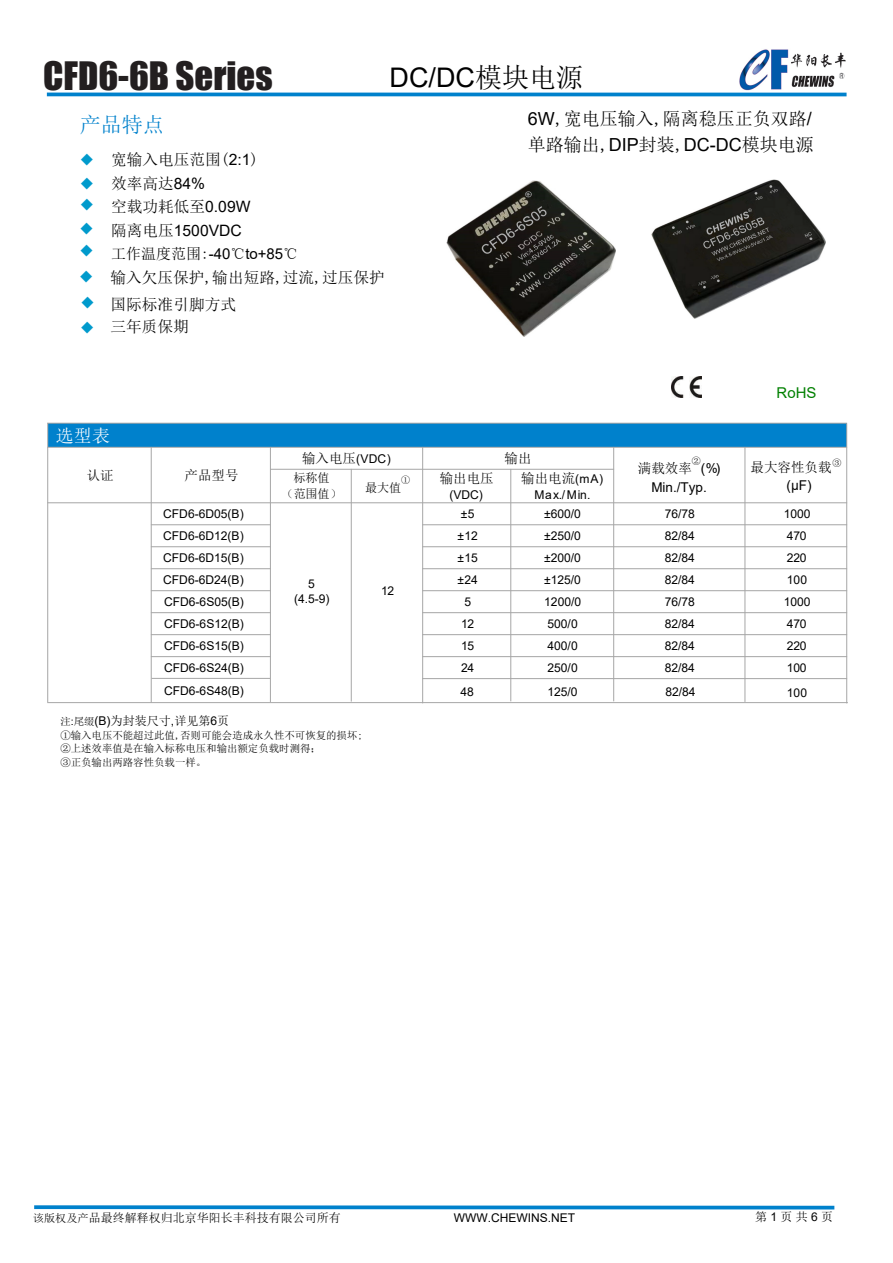
<style>
.page{position:relative;width:893px;height:1263px;background:#fff}
.page>*{position:absolute;margin:0;border:0;box-sizing:border-box;transform-origin:0 0}
.t1{font:36px "Impact";color:#231f20}
.t2{font:27px "Arial";color:#000}
.t3{font:21.15px "Sim Sun";color:#0081cc}
.t4{font:18px/26px "Sim Sun";color:#000}
.t5{font:18px "Sim Sun";color:#fff}
.t6{font:15.6px/23.4px "Sim Sun";color:#000}
.t7{font:15.6px "Arial";color:#000}
.t8{font:15px "Sim Sun";color:#000}
.t9{font:15px/26px "Sim Sun";color:#009acc}
.t10{font:14.85px "Arial";color:#008000}
.t11{font:13.5px "Sim Sun";color:#000}
.t12{font:13.5px/19px "Arial";color:#000}
.t13{font:12.15px/15.3px "Arial";color:#000;text-align:center}
.t14{font:12.15px/15.6px "Sim Sun";color:#000;text-align:center}
.t15{font:12px "Sim Sun";color:#000}
.t16{font:12px "Arial";color:#000}
.t17{font:10.35px/13.6px "Sim Sun";color:#000}
.t18{font:9px "Sim Sun";color:#000}
.s1{font-family:"Sim Sun"}
.s2{font-family:"Arial"}
.s3{font-family:"Sim Sun";font-size:13.5px}
.s4{font-family:"Arial";font-size:12.15px}
.s5{font-size:10.35px}
.s6{font-family:"Arial";font-size:10.35px}
.s7{font-size:11.1px}
</style>
<div class="page">
<hr style="left:47px;top:93px;width:800px;height:3px;background:#0081cc">
<img style="left:671px;top:377px;width:30px;height:21px">
<div style="left:48px;top:423px;width:799px;height:24px;background:#0081cc"></div>
<hr style="left:47px;top:423px;width:800px;height:1px;background:#a6a6a6">
<hr style="left:47px;top:447px;width:800px;height:1px;background:#a6a6a6">
<hr style="left:270px;top:469px;width:344px;height:1px;background:#a6a6a6">
<hr style="left:47px;top:502px;width:800px;height:1px;background:#a6a6a6">
<hr style="left:151px;top:524px;width:120px;height:1px;background:#a6a6a6">
<hr style="left:422px;top:524px;width:425px;height:1px;background:#a6a6a6">
<hr style="left:151px;top:546px;width:120px;height:1px;background:#a6a6a6">
<hr style="left:422px;top:546px;width:425px;height:1px;background:#a6a6a6">
<hr style="left:151px;top:568px;width:120px;height:1px;background:#a6a6a6">
<hr style="left:422px;top:568px;width:425px;height:1px;background:#a6a6a6">
<hr style="left:151px;top:590px;width:120px;height:1px;background:#a6a6a6">
<hr style="left:422px;top:590px;width:425px;height:1px;background:#a6a6a6">
<hr style="left:151px;top:612px;width:120px;height:1px;background:#a6a6a6">
<hr style="left:422px;top:612px;width:425px;height:1px;background:#a6a6a6">
<hr style="left:151px;top:634px;width:120px;height:1px;background:#a6a6a6">
<hr style="left:422px;top:634px;width:425px;height:1px;background:#a6a6a6">
<hr style="left:151px;top:656px;width:120px;height:1px;background:#a6a6a6">
<hr style="left:422px;top:656px;width:425px;height:1px;background:#a6a6a6">
<hr style="left:422px;top:678px;width:425px;height:1px;background:#a6a6a6">
<hr style="left:47px;top:423px;width:1px;height:279px;background:#a6a6a6">
<hr style="left:151px;top:447px;width:1px;height:256px;background:#a6a6a6">
<hr style="left:270px;top:447px;width:1px;height:255px;background:#a6a6a6">
<hr style="left:351px;top:469px;width:1px;height:232px;background:#a6a6a6">
<hr style="left:422px;top:447px;width:1px;height:256px;background:#a6a6a6">
<hr style="left:510px;top:469px;width:1px;height:232px;background:#a6a6a6">
<hr style="left:613px;top:447px;width:1px;height:254px;background:#a6a6a6">
<hr style="left:745px;top:447px;width:1px;height:255px;background:#a6a6a6">
<hr style="left:846px;top:424px;width:1px;height:279px;background:#a6a6a6">
<hr style="left:47px;top:702px;width:801px;height:1px;background:#a6a6a6">
<hr style="left:152px;top:678px;width:118px;height:1px;background:#a6a6a6">
<svg style="left:34px;top:1205px;width:800px;height:4px;background:#2291d2"></svg>
<img style="left:740px;top:49px;width:106px;height:42px">
<img style="left:652px;top:179px;width:173px;height:139px">
<img style="left:446px;top:181px;width:169px;height:155px">
<h1 class="t1" style="left:43px;top:48px;width:231px">CFD6-6B Series</h1>
<h2 class="t2" style="left:389px;top:59px;width:195px">DC/DC<span class="s1">模块电源</span></h2>
<h3 class="t3" style="left:80px;top:114px;width:86px">产品特点</h3>
<p class="t6" style="left:111px;top:148px;width:149px">宽输入电压范围(<span class="s2">2:1</span>)效率高达<span class="s2">84%<br></span>空载功耗低至<span class="s2">0.09W</span></p>
<p class="t7" style="left:111px;top:219px;width:132px"><span class="s1">隔离电压</span>1500VDC</p>
<p class="t8" style="left:111px;top:246px;width:189px">工作温度范围:<span class="s2">-40</span>℃<span class="s2">to+85</span>℃</p>
<p class="t6" style="left:110px;top:265px;width:276px;line-height:26.4px">输入欠压保护,输出短路,过流,过压保护国际标准引脚方式</p>
<p class="t6" style="left:110px;top:314px;width:80px">三年质保期</p>
<p class="t9" style="left:79px;top:148px;width:16px;line-height:23.4px">◆ ◆</p>
<p class="t9" style="left:79px;top:193px;width:17px;line-height:23.9px">◆ ◆</p>
<p class="t9" style="left:79px;top:238px;width:18px;text-align:justify">◆ ◆ ◆</p>
<p class="t9" style="left:80px;top:314px;width:16px">◆</p>
<h3 class="t4" style="left:528px;top:106px;width:287px"><span class="s2">6W</span>,宽电压输入,隔离稳压正负双路<span class="s2">/</span>单路输出,<span class="s2">DIP</span>封装,<span class="s2">DC-DC</span>模块电源</h3>
<p class="t10" style="left:777px;top:382px;width:41px">RoHS</p>
<h3 class="t5" style="left:56px;top:426px;width:56px">选型表</h3>
<p class="t11" style="left:87px;top:468px;width:29px">认证</p>
<p class="t11" style="left:185px;top:468px;width:55px">产品型号</p>
<p class="t13" style="left:163px;top:506px;width:82px">CFD6-6D05(B)</p>
<p class="t13" style="left:302px;top:451px;width:90px"><span class="s3">输入电压</span>(VDC)</p>
<p class="t11" style="left:505px;top:451px;width:28px">输出</p>
<p class="t18" style="left:401px;top:476px;width:10px">①</p>
<p class="t11" style="left:440px;top:472px;width:55px">输出电压</p>
<p class="t13" style="left:449px;top:487px;width:35px">(VDC)</p>
<p class="t14" style="left:282px;top:470px;width:62px">标称值<br>（范围值）</p>
<p class="t14" style="left:365px;top:480px;width:38px">最大值</p>
<p class="t11" style="left:521px;top:472px;width:83px">输出电流<span class="s4">(mA)</span></p>
<p class="t13" style="left:534px;top:487px;width:58px">Max./Min.</p>
<p class="t18" style="left:692px;top:456px;width:10px">②</p>
<p class="t12" style="left:651px;top:458px;width:70px;text-indent:50px">(%)<br>Min./Typ.</p>
<p class="t11" style="left:751px;top:461px;width:82px">最大容性负载</p>
<p class="t18" style="left:832px;top:458px;width:10px">③</p>
<p class="t11" style="left:638px;top:461px;width:55px">满载效率</p>
<p class="t12" style="left:787px;top:476px;width:27px">(µF)</p>
<p class="t13" style="left:461px;top:506px;width:15px">±5</p>
<p class="t13" style="left:544px;top:506px;width:38px">±600/0</p>
<p class="t13" style="left:665px;top:506px;width:32px">76/78</p>
<p class="t13" style="left:784px;top:506px;width:28px">1000</p>
<p class="t13" style="left:163px;top:528px;width:82px">CFD6-6D12(B)</p>
<p class="t13" style="left:457px;top:528px;width:22px">±12</p>
<p class="t13" style="left:544px;top:528px;width:38px">±250/0</p>
<p class="t13" style="left:665px;top:528px;width:32px">82/84</p>
<p class="t13" style="left:787px;top:528px;width:21px">470</p>
<p class="t13" style="left:163px;top:550px;width:82px">CFD6-6D15(B)</p>
<p class="t13" style="left:457px;top:550px;width:22px">±15</p>
<p class="t13" style="left:544px;top:550px;width:38px">±200/0</p>
<p class="t13" style="left:665px;top:550px;width:32px">82/84</p>
<p class="t13" style="left:787px;top:550px;width:21px">220</p>
<p class="t13" style="left:163px;top:572px;width:82px">CFD6-6D24(B)</p>
<p class="t13" style="left:457px;top:572px;width:22px">±24</p>
<p class="t13" style="left:544px;top:572px;width:38px">±125/0</p>
<p class="t13" style="left:665px;top:572px;width:32px">82/84</p>
<p class="t13" style="left:787px;top:572px;width:22px">100</p>
<p class="t13" style="left:164px;top:594px;width:81px">CFD6-6S05(B)</p>
<p class="t13" style="left:464px;top:594px;width:8px">5</p>
<p class="t13" style="left:544px;top:594px;width:38px">1200/0</p>
<p class="t13" style="left:665px;top:594px;width:32px">76/78</p>
<p class="t13" style="left:784px;top:594px;width:28px">1000</p>
<p class="t13" style="left:164px;top:616px;width:81px">CFD6-6S12(B)</p>
<p class="t13" style="left:461px;top:616px;width:15px">12</p>
<p class="t13" style="left:547px;top:616px;width:32px">500/0</p>
<p class="t13" style="left:665px;top:616px;width:32px">82/84</p>
<p class="t13" style="left:787px;top:616px;width:21px">470</p>
<p class="t13" style="left:164px;top:638px;width:81px">CFD6-6S15(B)</p>
<p class="t13" style="left:461px;top:638px;width:15px">15</p>
<p class="t13" style="left:547px;top:638px;width:32px">400/0</p>
<p class="t13" style="left:665px;top:638px;width:32px">82/84</p>
<p class="t13" style="left:787px;top:638px;width:21px">220</p>
<p class="t13" style="left:164px;top:660px;width:81px">CFD6-6S24(B)</p>
<p class="t13" style="left:461px;top:660px;width:15px">24</p>
<p class="t13" style="left:547px;top:660px;width:32px">250/0</p>
<p class="t13" style="left:665px;top:660px;width:32px">82/84</p>
<p class="t13" style="left:787px;top:660px;width:21px">100</p>
<p class="t13" style="left:294px;top:576px;width:37px">5 (4.5-9)</p>
<p class="t13" style="left:381px;top:583px;width:15px">12</p>
<p class="t13" style="left:164px;top:683px;width:81px">CFD6-6S48(B)</p>
<p class="t13" style="left:460px;top:683px;width:15px">48</p>
<p class="t13" style="left:547px;top:684px;width:32px">125/0</p>
<p class="t13" style="left:665px;top:684px;width:32px">82/84</p>
<p class="t13" style="left:787px;top:685px;width:22px">100</p>
<p class="t14" style="left:60px;top:713px;width:171px"><span class="s5">注</span><span class="s6">:</span><span class="s5">尾缀</span><span class="s2">(B)</span>为封装尺寸<span class="s2">,</span>详见第<span class="s2">6</span>页</p>
<p class="t17" style="left:60px;top:728px;width:304px">①输入电压不能超过此值,否则可能会造成永久性不可恢复的损坏;<br>②上述效率值是在输入标称电压和输出额定负载时测得；<br>③正负输出两路容性负载一样。</p>
<p class="t15" style="left:33px;top:1211px;width:309px"><span class="s7">该版权及产</span>品最终解释权归北京华阳长丰科技有限公司所有</p>
<p class="t16" style="left:454px;top:1209px;width:123px">WWW.CHEWINS.NET</p>
<p class="t15" style="left:755px;top:1210px;width:80px">第 <span class="s2">1</span> 页共 <span class="s2">6</span> 页</p>
</div>
